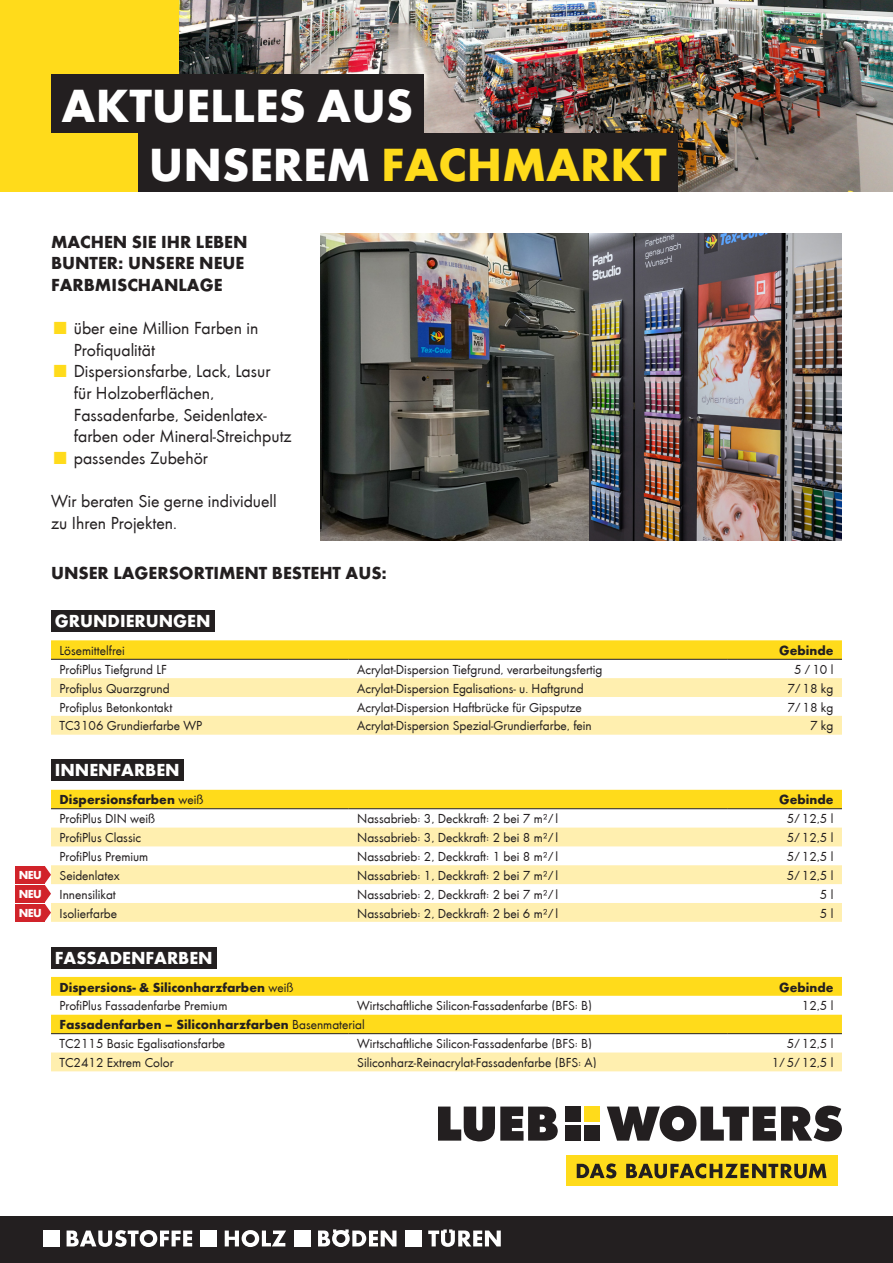
<style>
.page{position:relative;width:893px;height:1263px;background:#fff}
.page>*{position:absolute;margin:0;border:0;box-sizing:border-box;transform-origin:0 0}
.t1{font:700 48px/58.3px "Luebwolters Futura";color:#fff}
.t2{font:18px/21.6px "Luebwolters Futura";color:#231f20}
.t3{font:700 18px/21.6px "Luebwolters Futura";color:#231f20}
.t4{font:700 18px "Luebwolters Futura";color:#fff}
.t5{font:13.5px/18.9px "Luebwolters Futura";color:#231f20}
.t6{font:700 13.5px "Luebwolters Futura";color:#231f20}
.t7{font:700 12px/18.9px "Luebwolters Futura";letter-spacing:-.05em;color:#fff;text-align:justify}
.s1{color:#ffdb1b}
.s2{font-weight:400}
.s3{font-weight:700}
</style>
<div class="page">
<img style="left:179px;top:0;width:714px;height:191px">
<div style="left:0;top:1216px;width:893px;height:47px;background:#231f20"></div>
<svg style="left:67px;top:1229px;width:434px;height:18px"></svg>
<div style="left:43px;top:1230px;width:16px;height:17px;background:#fff"></div>
<div style="left:294px;top:1230px;width:16px;height:17px;background:#fff"></div>
<div style="left:405px;top:1230px;width:17px;height:17px;background:#fff"></div>
<svg style="left:438px;top:1106px;width:120px;height:35px"></svg>
<svg style="left:607px;top:1106px;width:235px;height:35px"></svg>
<div style="left:566px;top:1106px;width:15px;height:15px;background:#231f20"></div>
<div style="left:585px;top:1106px;width:15px;height:15px;background:#ffdb1b"></div>
<div style="left:566px;top:1125px;width:15px;height:15px;background:#231f20"></div>
<div style="left:585px;top:1125px;width:15px;height:15px;background:#231f20"></div>
<div style="left:566px;top:1156px;width:272px;height:30px;background:#ffdb1b"></div>
<svg style="left:577px;top:1163px;width:249px;height:15px"></svg>
<div style="left:0;top:0;width:179px;height:191px;background:#ffdb1b"></div>
<div style="left:51px;top:75px;width:373px;height:58px;background:#231f20"></div>
<div style="left:138px;top:133px;width:539px;height:58px;background:#231f20"></div>
<img style="left:320px;top:234px;width:270px;height:306px">
<img style="left:590px;top:234px;width:252px;height:306px">
<svg style="left:51px;top:640px;width:791px;height:95px"></svg>
<hr style="left:51px;top:659px;width:298px;height:1px;background:#231f20">
<hr style="left:349px;top:659px;width:378px;height:1px;background:#231f20">
<hr style="left:727px;top:659px;width:115px;height:1px;background:#231f20">
<div style="left:51px;top:610px;width:163px;height:22px;background:#231f20"></div>
<div style="left:51px;top:790px;width:791px;height:18px;background:#ffdb1b"></div>
<svg style="left:51px;top:809px;width:791px;height:1px"></svg>
<svg style="left:51px;top:827px;width:791px;height:95px;fill:#ffefaf"></svg>
<hr style="left:51px;top:808px;width:298px;height:1px;background:#231f20">
<hr style="left:349px;top:808px;width:378px;height:1px;background:#231f20">
<hr style="left:727px;top:808px;width:115px;height:1px;background:#231f20">
<div style="left:51px;top:760px;width:133px;height:21px;background:#231f20"></div>
<svg style="left:51px;top:977px;width:791px;height:94px"></svg>
<hr style="left:51px;top:1033px;width:298px;height:1px;background:#231f20">
<hr style="left:349px;top:1033px;width:378px;height:1px;background:#231f20">
<hr style="left:727px;top:1033px;width:115px;height:1px;background:#231f20">
<div style="left:51px;top:947px;width:166px;height:21px;background:#231f20"></div>
<div style="left:15px;top:866px;width:30px;height:17px;background:#d1232a"></div>
<div style="left:15px;top:885px;width:30px;height:17px;background:#d1232a"></div>
<svg style="left:45px;top:866px;width:6px;height:55px"></svg>
<div style="left:15px;top:904px;width:30px;height:17px;background:#d1232a"></div>
<h1 class="t1" style="left:149px;top:79px;width:519px;text-indent:-87px">AKTUELLES AUS<br>UNSEREM <span class="s1">FACHMARKT</span></h1>
<h2 class="t3" style="left:51px;top:232px;width:198px">MACHEN SIE IHR LEBEN<br>BUNTER: UNSERE NEUE<br>FARBMISCHANLAGE</h2>
<h2 class="t2" style="left:51px;top:319px;width:209px"><span class="s1">¥</span> über eine Million Farben in</h2>
<h2 class="t2" style="left:74px;top:340px;width:83px">Profiqualität</h2>
<h2 class="t2" style="left:51px;top:362px;width:221px"><span class="s1">¥</span> Dispersionsfarbe, Lack, Lasur</h2>
<h2 class="t2" style="left:74px;top:384px;width:142px">für Holzoberflächen,</h2>
<h2 class="t2" style="left:74px;top:405px;width:195px">Fassadenfarbe, Seidenlatex-</h2>
<h2 class="t2" style="left:74px;top:427px;width:219px">farben oder Mineral-Streichputz</h2>
<h2 class="t2" style="left:51px;top:448px;width:158px"><span class="s1">¥</span> passendes Zubehör</h2>
<h2 class="t2" style="left:51px;top:492px;width:227px">Wir beraten Sie gerne individuell zu Ihren Projekten.</h2>
<h2 class="t3" style="left:51px;top:563px;width:338px">UNSER LAGERSORTIMENT BESTEHT AUS:</h2>
<p class="t7" style="left:19px;top:866px;width:24px">NEU NEU NEU</p>
<h2 class="t4" style="left:55px;top:612px;width:157px">GRUNDIERUNGEN</h2>
<p class="t5" style="left:60px;top:642px;width:67px">Lösemittelfrei</p>
<p class="t6" style="left:779px;top:644px;width:56px">Gebinde</p>
<p class="t5" style="left:60px;top:661px;width:109px">ProfiPlus Tiefgrund LF</p>
<p class="t5" style="left:357px;top:661px;width:247px">Acrylat-Dispersion Tiefgrund, verarbeitungsfertig</p>
<p class="t5" style="left:794px;top:661px;width:41px">5 /10 l</p>
<p class="t5" style="left:60px;top:680px;width:112px">Profiplus Quarzgrund</p>
<p class="t5" style="left:357px;top:680px;width:228px">Acrylat-Dispersion Egalisations- u. Haftgrund</p>
<p class="t5" style="left:788px;top:680px;width:47px">7/18 kg</p>
<p class="t5" style="left:60px;top:699px;width:114px">Profiplus Betonkontakt</p>
<p class="t5" style="left:357px;top:699px;width:226px">Acrylat-Dispersion Haftbrücke für Gipsputze</p>
<p class="t5" style="left:788px;top:699px;width:47px">7/18 kg</p>
<p class="t5" style="left:60px;top:718px;width:144px">TC3106 Grundierfarbe WP</p>
<p class="t5" style="left:357px;top:718px;width:236px">Acrylat-Dispersion Spezial-Grundierfarbe, fein</p>
<p class="t5" style="left:810px;top:718px;width:25px">7 kg</p>
<h2 class="t4" style="left:55px;top:762px;width:126px">INNENFARBEN</h2>
<p class="t6" style="left:60px;top:793px;width:145px">Dispersionsfarben <span class="s2">weiß</span></p>
<p class="t6" style="left:779px;top:793px;width:56px">Gebinde</p>
<p class="t5" style="left:60px;top:810px;width:97px">ProfiPlus DIN weiß</p>
<p class="t5" style="left:357px;top:810px;width:203px">Nassabrieb: 3, Deckkraft: 2 bei 7 m²/l</p>
<p class="t5" style="left:787px;top:810px;width:48px">5/12,5 l</p>
<p class="t5" style="left:60px;top:829px;width:83px">ProfiPlus Classic</p>
<p class="t5" style="left:357px;top:829px;width:203px">Nassabrieb: 3, Deckkraft: 2 bei 8 m²/l</p>
<p class="t5" style="left:787px;top:829px;width:48px">5/12,5 l</p>
<p class="t5" style="left:60px;top:848px;width:90px">ProfiPlus Premium</p>
<p class="t5" style="left:357px;top:848px;width:203px">Nassabrieb: 2, Deckkraft: 1 bei 8 m²/l</p>
<p class="t5" style="left:787px;top:848px;width:48px">5/12,5 l</p>
<p class="t5" style="left:60px;top:867px;width:62px">Seidenlatex</p>
<p class="t5" style="left:357px;top:867px;width:203px">Nassabrieb: 1, Deckkraft: 2 bei 7 m²/l</p>
<p class="t5" style="left:787px;top:867px;width:48px">5/12,5 l</p>
<p class="t5" style="left:60px;top:886px;width:58px">Innensilikat</p>
<p class="t5" style="left:357px;top:886px;width:203px">Nassabrieb: 2, Deckkraft: 2 bei 7 m²/l</p>
<p class="t5" style="left:820px;top:886px;width:15px">5 l</p>
<p class="t5" style="left:60px;top:905px;width:59px">Isolierfarbe</p>
<p class="t5" style="left:357px;top:905px;width:203px">Nassabrieb: 2, Deckkraft: 2 bei 6 m²/l</p>
<p class="t5" style="left:820px;top:905px;width:15px">5 l</p>
<h2 class="t4" style="left:55px;top:949px;width:159px">FASSADENFARBEN</h2>
<p class="t6" style="left:60px;top:981px;width:235px">Dispersions- &amp; Siliconharzfarben <span class="s2">weiß</span></p>
<p class="t6" style="left:779px;top:981px;width:56px">Gebinde</p>
<p class="t5" style="left:60px;top:998px;width:169px">ProfiPlus Fassadenfarbe Premium</p>
<p class="t5" style="left:357px;top:998px;width:236px">Wirtschaftliche Silicon-Fassadenfarbe (BFS: B)</p>
<p class="t5" style="left:802px;top:998px;width:33px">12,5 l</p>
<p class="t5" style="left:60px;top:1016px;width:307px"><span class="s3">Fassadenfarben – Siliconharzfarben</span> Basenmaterial<br>TC2115 Basic Egalisationsfarbe</p>
<p class="t5" style="left:357px;top:1035px;width:236px">Wirtschaftliche Silicon-Fassadenfarbe (BFS: B)</p>
<p class="t5" style="left:787px;top:1035px;width:48px">5/12,5 l</p>
<p class="t5" style="left:60px;top:1054px;width:115px">TC2412 Extrem Color</p>
<p class="t5" style="left:357px;top:1054px;width:241px">Siliconharz-Reinacrylat-Fassadenfarbe (BFS: A)</p>
<p class="t5" style="left:772px;top:1054px;width:63px">1/5/12,5 l</p>
</div>
